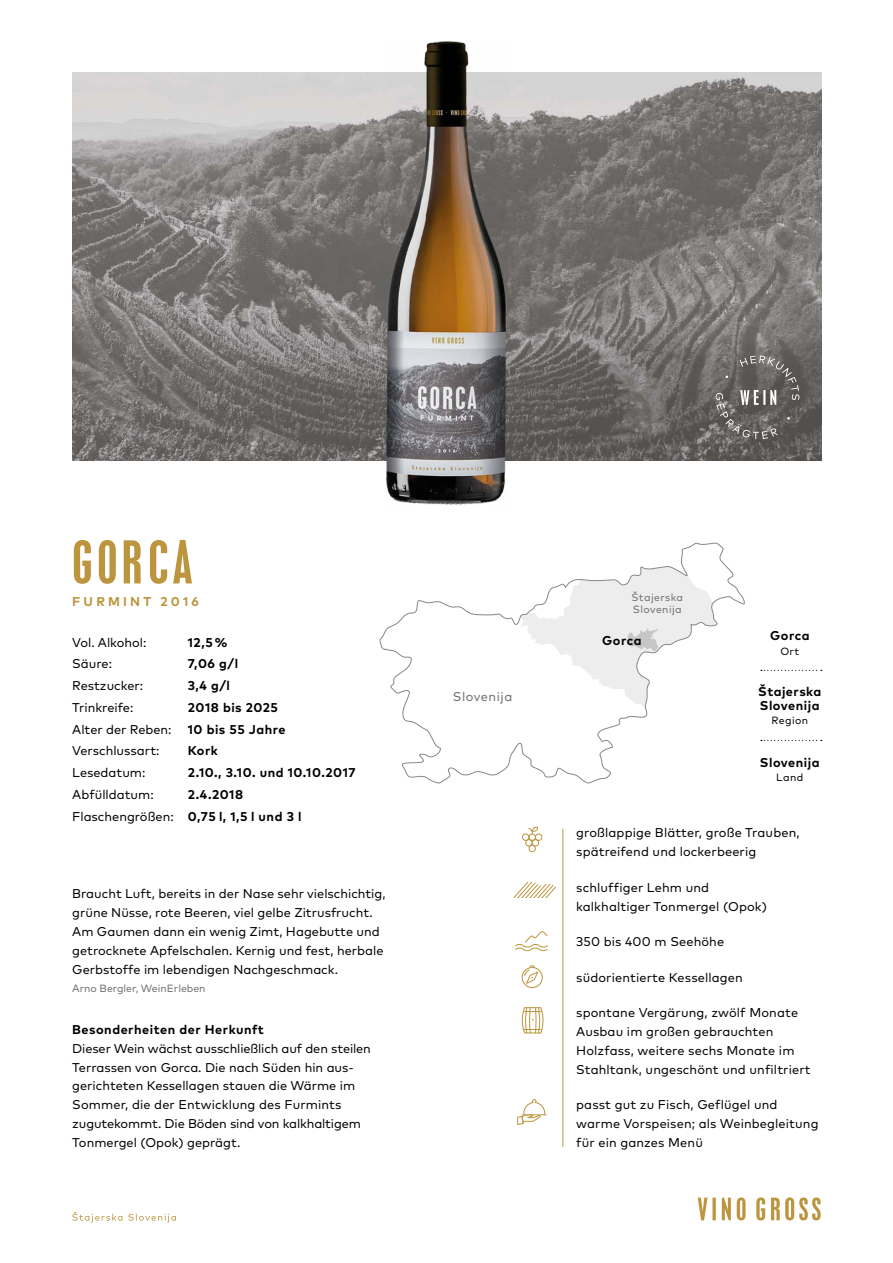
<style>
.page{position:relative;width:893px;height:1263px;background:#fff}
.page>*{position:absolute;margin:0;border:0;box-sizing:border-box;transform-origin:0 0}
.t1{font:condensed 52.5px "Placard";letter-spacing:.09em;color:#bc953e}
.t2{font:12.75px/18.8px "Mark Pro";color:#000}
.t3{font:700 12.75px/14.2px "Mark Pro";letter-spacing:.04em;color:#000}
.t4{font:700 12.75px "Mark Pro";letter-spacing:.25em;color:#bc953e}
.t5{font:12.75px "Mark Pro";letter-spacing:.04em;color:#706f6f}
.t6{font:10.5px "Mark Pro";color:#706f6f}
.t7{font:10.5px/12px "Mark Pro";letter-spacing:.04em;color:#706f6f}
.t8{font:10.5px "Mark Pro";letter-spacing:.04em;color:#000}
.s1{font-weight:400}
</style>
<div class="page">
<img style="left:72px;top:72px;width:749px;height:388px">
<img style="left:385px;top:41px;width:123px;height:464px">
<svg style="left:698px;top:1197px;width:123px;height:23px"></svg>
<svg style="left:761px;top:670px;width:61px;height:1px"></svg>
<svg style="left:761px;top:740px;width:61px;height:1px"></svg>
<div style="left:522px;top:833px;width:7px;height:8px;border:1px solid #bc953e;border-radius:50%"></div>
<div style="left:525px;top:839px;width:8px;height:7px;border:1px solid #bc953e;border-radius:50%"></div>
<div style="left:529px;top:833px;width:7px;height:8px;border:1px solid #bc953e;border-radius:50%"></div>
<div style="left:532px;top:839px;width:7px;height:7px;border:1px solid #bc953e;border-radius:50%"></div>
<div style="left:528px;top:845px;width:8px;height:7px;border:1px solid #bc953e;border-radius:50%"></div>
<div style="left:535px;top:833px;width:7px;height:8px;border:1px solid #bc953e;border-radius:50%"></div>
<svg style="left:528px;top:826px;width:10px;height:8px"></svg>
<svg style="left:513px;top:882px;width:44px;height:16px"></svg>
<svg style="left:517px;top:1099px;width:29px;height:26px"></svg>
<svg style="left:515px;top:931px;width:33px;height:21px"></svg>
<div style="left:522px;top:967px;width:21px;height:21px;border:1px solid #bc953e;border-radius:50%"></div>
<svg style="left:523px;top:965px;width:17px;height:20px"></svg>
<svg style="left:521px;top:1007px;width:23px;height:27px"></svg>
<hr style="left:562px;top:829px;width:1px;height:318px;background:#bc953e">
<svg style="left:379px;top:543px;width:366px;height:241px"></svg>
<svg style="left:72px;top:1212px;width:104px;height:10px"></svg>
<svg style="left:715px;top:355px;width:84px;height:84px;background:#6f6c6a"></svg>
<h1 class="t1" style="left:72px;top:530px;width:122px">GORCA</h1>
<p class="t4" style="left:72px;top:592px;width:128px">FURMINT 2016</p>
<p class="t7" style="left:631px;top:591px;width:53px">Štajerska<br>Slovenija</p>
<p class="t2" style="left:72px;top:632px;width:76px">Vol. Alkohol:</p>
<p class="t3" style="left:188px;top:634px;width:41px">12,5 %</p>
<p class="t3" style="left:602px;top:632px;width:41px">Gorca</p>
<p class="t2" style="left:72px;top:653px;width:41px">Säure:</p>
<p class="t3" style="left:188px;top:655px;width:52px">7,06 g/l</p>
<p class="t2" style="left:72px;top:675px;width:72px">Restzucker:</p>
<p class="t3" style="left:188px;top:677px;width:44px">3,4 g/l</p>
<p class="t2" style="left:72px;top:697px;width:63px">Trinkreife:</p>
<p class="t3" style="left:188px;top:699px;width:92px">2018 bis 2025</p>
<p class="t2" style="left:72px;top:719px;width:101px">Alter der Reben:</p>
<p class="t3" style="left:188px;top:721px;width:99px">10 bis 55 Jahre</p>
<p class="t2" style="left:72px;top:740px;width:89px">Verschlussart:</p>
<p class="t3" style="left:188px;top:742px;width:32px">Kork</p>
<p class="t2" style="left:72px;top:762px;width:75px">Lesedatum:</p>
<p class="t3" style="left:188px;top:764px;width:169px">2.10., 3.10. und 10.10.2017</p>
<p class="t2" style="left:72px;top:784px;width:83px">Abfülldatum:</p>
<p class="t5" style="left:453px;top:686px;width:61px">Slovenija</p>
<p class="t3" style="left:72px;top:782px;width:231px;line-height:21.8px;text-indent:116px">2.4.2018<br><span class="s1">Flaschengrößen:</span> 0,75 l, 1,5 l und 3 l</p>
<p class="t3" style="left:770px;top:628px;width:41px">Gorca</p>
<p class="t8" style="left:780px;top:643px;width:20px">Ort</p>
<p class="t3" style="left:758px;top:683px;width:65px">Štajerska<br>Slovenija</p>
<p class="t8" style="left:771px;top:712px;width:38px">Region</p>
<p class="t3" style="left:760px;top:754px;width:61px">Slovenija</p>
<p class="t8" style="left:776px;top:769px;width:29px">Land</p>
<p class="t2" style="left:72px;top:883px;width:315px">Braucht Luft, bereits in der Nase sehr vielschichtig, grüne Nüsse, rote Beeren, viel gelbe Zitrusfrucht.<br>Am Gaumen dann ein wenig Zimt, Hagebutte und getrocknete Apfelschalen. Kernig und fest, herbale Gerbstoffe im lebendigen Nachgeschmack.</p>
<p class="t6" style="left:72px;top:980px;width:135px">Arno Bergler, WeinErleben</p>
<p class="t3" style="left:72px;top:1021px;width:193px">Besonderheiten der Herkunft</p>
<p class="t2" style="left:72px;top:1038px;width:300px">Dieser Wein wächst ausschließlich auf den steilen Terrassen von Gorca. Die nach Süden hin aus&shy;gerichteten Kessellagen stauen die Wärme im Sommer, die der Entwicklung des Furmints zugutekommt. Die Böden sind von kalkhaltigem Tonmergel (Opok) geprägt.</p>
<p class="t2" style="left:576px;top:822px;width:225px">großlappige Blätter, große Trauben, spätreifend und lockerbeerig</p>
<p class="t2" style="left:576px;top:877px;width:192px">schluffiger Lehm und kalkhaltiger Tonmergel (Opok)</p>
<p class="t2" style="left:576px;top:931px;width:149px">350 bis 400 m Seehöhe</p>
<p class="t2" style="left:576px;top:967px;width:168px">südorientierte Kessellagen</p>
<p class="t2" style="left:576px;top:1002px;width:236px">spontane Vergärung, zwölf Monate Ausbau im großen gebrauchten Holzfass, weitere sechs Monate im Stahltank, ungeschönt und unfiltriert</p>
<p class="t2" style="left:576px;top:1094px;width:244px">passt gut zu Fisch, Geflügel und warme Vorspeisen; als Weinbegleitung für ein ganzes Menü</p>
</div>
